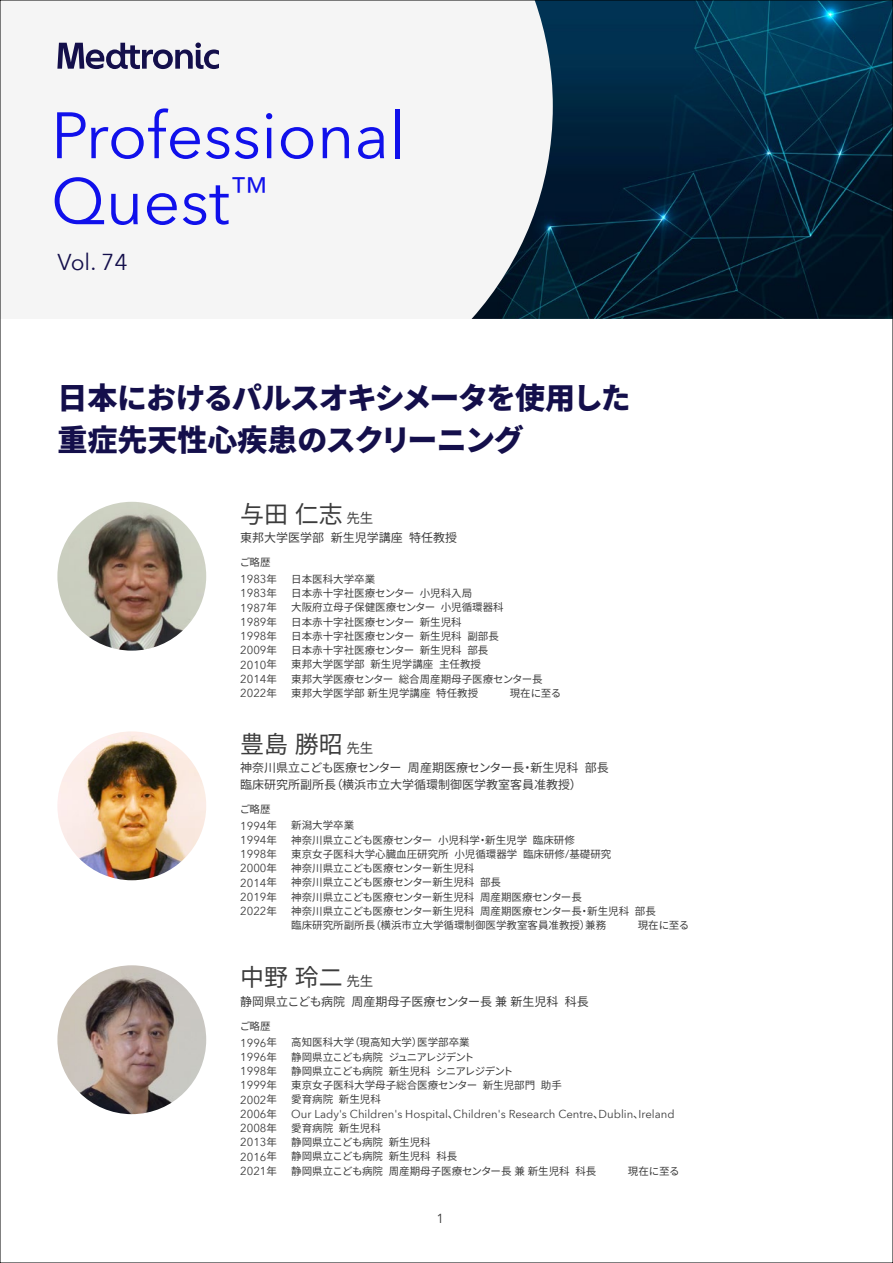
<style>
.page{position:relative;width:893px;height:1263px;background:#fff}
.page>*{position:absolute;margin:0;border:0;box-sizing:border-box;transform-origin:0 0}
.t1{font:64.8px/66px "Avenir Next World";color:#1010eb}
.t2{font:900 30px/42px "Noto Sans JP";letter-spacing:-.04em;color:#140f4b}
.t3{font:24px "Noto Sans JP";color:#3c3c3c}
.t4{font:22.65px "Avenir Next World";color:#140f4b}
.t5{font:12.9px "Avenir Next World";color:#3c3c3c}
.t6{font:12px/16.5px "Noto Sans JP";color:#3c3c3c}
.t7{font:11.4px "Avenir Next World";color:#3c3c3c}
.t8{font:10.5px/14.2px "Noto Sans JP";color:#3c3c3c}
.t9{font:10.5px "Noto Sans JP";letter-spacing:-.055em;color:#3c3c3c}
.t10{font:10.5px "Noto Sans JP";letter-spacing:-.07em;color:#3c3c3c}
.s1{font-size:13.5px}
.s2{font-family:"Noto Sans JP";font-size:10.5px}
.s3{font-family:"Avenir Next World";font-size:11.4px}
</style>
<div class="page">
<div style="left:0;top:0;width:893px;height:319px;background:#f5f5f5"></div>
<img style="left:472px;top:2px;width:419px;height:317px">
<img style="left:57px;top:502px;width:149px;height:149px;border-radius:74px">
<img style="left:57px;top:731px;width:149px;height:149px;border-radius:74px">
<img style="left:57px;top:965px;width:149px;height:149px;border-radius:74px">
<svg style="left:57px;top:43px;width:162px;height:26px"></svg>
<h1 class="t1" style="left:51px;top:103px;width:356px">Professional<br>Quest<sup>™</sup></h1>
<h3 class="t4" style="left:58px;top:244px;width:71px">Vol. 74</h3>
<h2 class="t2" style="left:57px;top:378px;width:575px">日本におけるパルスオキシメータを使用した重症先天性心疾患のスクリーニング</h2>
<h3 class="t3" style="left:240px;top:501px;width:135px">与田仁志<span class="s1">先生</span></h3>
<p class="t6" style="left:240px;top:530px;width:218px">東邦大学医学部 新生児学講座 特任教授</p>
<p class="t8" style="left:240px;top:556px;width:32px">ご略歴</p>
<p class="t7" style="left:240px;top:570px;width:38px">1983<span class="s2">年</span></p>
<p class="t8" style="left:291px;top:572px;width:85px">日本医科大学卒業</p>
<p class="t7" style="left:240px;top:584px;width:38px">1983<span class="s2">年</span></p>
<p class="t8" style="left:291px;top:586px;width:183px">日本赤十字社医療センター 小児科入局</p>
<p class="t7" style="left:240px;top:598px;width:38px">1987<span class="s2">年</span></p>
<p class="t8" style="left:291px;top:601px;width:214px">大阪府立母子保健医療センター 小児循環器科</p>
<p class="t7" style="left:240px;top:613px;width:38px">1989<span class="s2">年</span></p>
<p class="t8" style="left:291px;top:615px;width:172px">日本赤十字社医療センター 新生児科</p>
<p class="t7" style="left:240px;top:627px;width:38px">1998<span class="s2">年</span></p>
<p class="t8" style="left:291px;top:629px;width:209px">日本赤十字社医療センター 新生児科 副部長</p>
<p class="t7" style="left:240px;top:641px;width:38px">2009<span class="s2">年</span></p>
<p class="t8" style="left:291px;top:643px;width:199px">日本赤十字社医療センター 新生児科 部長</p>
<p class="t7" style="left:240px;top:655px;width:38px">2010<span class="s2">年</span></p>
<p class="t8" style="left:291px;top:658px;width:191px">東邦大学医学部 新生児学講座 主任教授</p>
<p class="t7" style="left:240px;top:670px;width:38px">2014<span class="s2">年</span></p>
<p class="t8" style="left:291px;top:672px;width:253px">東邦大学医療センター 総合周産期母子医療センター長</p>
<p class="t7" style="left:240px;top:684px;width:38px">2022<span class="s2">年</span></p>
<p class="t8" style="left:291px;top:686px;width:272px">東邦大学医学部新生児学講座 特任教授　　　現在に至る</p>
<h3 class="t3" style="left:240px;top:730px;width:135px">豊島勝昭<span class="s1">先生</span></h3>
<p class="t6" style="left:240px;top:760px;width:370px">神奈川県立こども医療センター 周産期医療センター長・新生児科 部長臨床研究所副所長（横浜市立大学循環制御医学教室客員准教授）</p>
<p class="t8" style="left:240px;top:802px;width:32px">ご略歴</p>
<p class="t7" style="left:240px;top:816px;width:38px">1994<span class="s2">年</span></p>
<p class="t8" style="left:291px;top:819px;width:64px">新潟大学卒業</p>
<p class="t7" style="left:240px;top:831px;width:38px">1994<span class="s2">年</span></p>
<p class="t8" style="left:291px;top:833px;width:285px">神奈川県立こども医療センター 小児科学・新生児学 臨床研修</p>
<p class="t7" style="left:240px;top:845px;width:38px">1998<span class="s2">年</span></p>
<p class="t8" style="left:291px;top:847px;width:322px">東京女子医科大学心臓血圧研究所 小児循環器学 臨床研修<span class="s3">/</span>基礎研究</p>
<p class="t7" style="left:240px;top:859px;width:38px">2000<span class="s2">年</span></p>
<p class="t8" style="left:291px;top:861px;width:185px">神奈川県立こども医療センター新生児科</p>
<p class="t7" style="left:240px;top:873px;width:38px">2014<span class="s2">年</span></p>
<p class="t8" style="left:291px;top:876px;width:211px">神奈川県立こども医療センター新生児科 部長</p>
<p class="t7" style="left:240px;top:888px;width:38px">2019<span class="s2">年</span></p>
<p class="t8" style="left:291px;top:890px;width:292px">神奈川県立こども医療センター新生児科 周産期医療センター長</p>
<p class="t7" style="left:240px;top:902px;width:38px">2022<span class="s2">年</span></p>
<p class="t8" style="left:291px;top:904px;width:400px">神奈川県立こども医療センター新生児科 周産期医療センター長・新生児科 部長<br>臨床研究所副所長（横浜市立大学循環制御医学教室客員准教授）兼務　　　現在に至る</p>
<h3 class="t3" style="left:240px;top:964px;width:135px">中野玲二<span class="s1">先生</span></h3>
<p class="t6" style="left:240px;top:993px;width:350px">静岡県立こども病院 周産期母子医療センター長兼新生児科 科長</p>
<p class="t8" style="left:240px;top:1019px;width:32px">ご略歴</p>
<p class="t7" style="left:240px;top:1033px;width:38px">1996<span class="s2">年</span></p>
<p class="t8" style="left:291px;top:1035px;width:180px">高知医科大学（現高知大学）医学部卒業</p>
<p class="t7" style="left:240px;top:1048px;width:38px">1996<span class="s2">年</span></p>
<p class="t10" style="left:291px;top:1051px;width:184px">静岡県立こども病院 ジュニアレジデント</p>
<p class="t7" style="left:240px;top:1062px;width:38px">1998<span class="s2">年</span></p>
<p class="t9" style="left:291px;top:1065px;width:223px">静岡県立こども病院 新生児科 シニアレジデント</p>
<p class="t7" style="left:240px;top:1076px;width:38px">1999<span class="s2">年</span></p>
<p class="t8" style="left:291px;top:1078px;width:272px">東京女子医科大学母子総合医療センター 新生児部門 助手</p>
<p class="t7" style="left:240px;top:1090px;width:38px">2002<span class="s2">年</span></p>
<p class="t8" style="left:291px;top:1092px;width:91px">愛育病院 新生児科</p>
<p class="t7" style="left:240px;top:1105px;width:38px">2006<span class="s2">年</span></p>
<p class="t7" style="left:291px;top:1105px;width:385px">Our Lady's Children's Hospital<span class="s2">、</span>Children's Research Centre<span class="s2">、</span>Dublin<span class="s2">、</span>Ireland</p>
<p class="t7" style="left:240px;top:1119px;width:38px">2008<span class="s2">年</span></p>
<p class="t8" style="left:291px;top:1121px;width:91px">愛育病院 新生児科</p>
<p class="t7" style="left:240px;top:1133px;width:38px">2013<span class="s2">年</span></p>
<p class="t8" style="left:291px;top:1135px;width:141px">静岡県立こども病院 新生児科</p>
<p class="t7" style="left:240px;top:1147px;width:38px">2016<span class="s2">年</span></p>
<p class="t8" style="left:291px;top:1149px;width:168px">静岡県立こども病院 新生児科 科長</p>
<p class="t7" style="left:240px;top:1162px;width:38px">2021<span class="s2">年</span></p>
<p class="t8" style="left:291px;top:1164px;width:390px">静岡県立こども病院 周産期母子医療センター長兼新生児科 科長　　　現在に至る</p>
<p class="t5" style="left:436px;top:1208px;width:9px">1</p>
</div>
